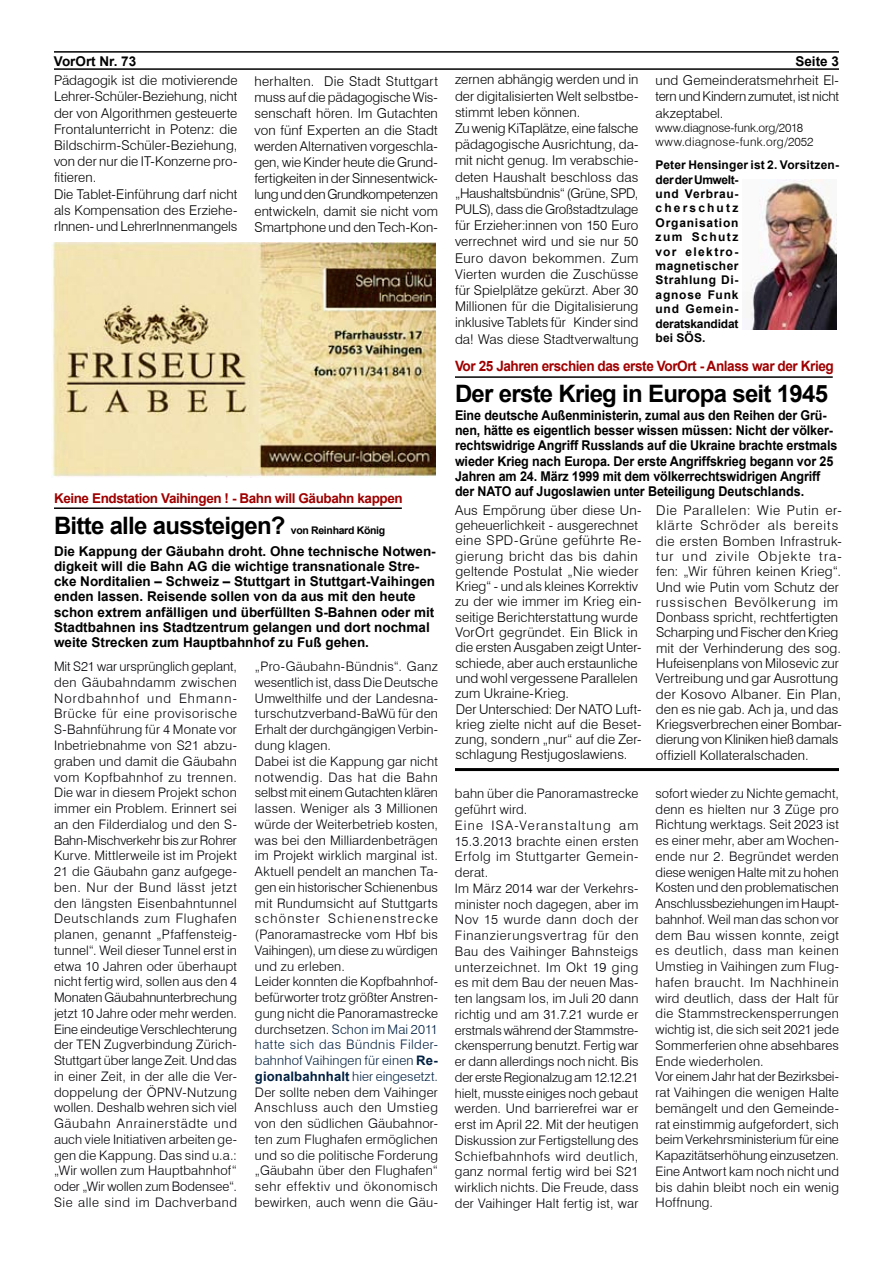
<style>
.page{position:relative;width:893px;height:1263px;background:#fff}
.page>*{position:absolute;margin:0;border:0;box-sizing:border-box;transform-origin:0 0}
.t1{font:700 24px "Arial";letter-spacing:-.03em;color:#000}
.t2{font:700 14.25px "Arial";letter-spacing:-.03em;color:#9f0000;scale:.96 1}
.t3{font:300 13.5px/16.2px "Swiss 721 BT";letter-spacing:.005em;color:#000}
.t4{font:700 13.5px/15.3px "Arial";color:#000}
.t5{font:700 13.5px/15.3px "Arial";color:#000;scale:.93 1}
.t6{font:700 13.5px "Arial";letter-spacing:-.03em;color:#9f0000}
.t7{font:300 13.2px/15.8px "Swiss 721 BT";letter-spacing:.015em;color:#010006}
.t8{font:700 12px/14.4px "Arial";letter-spacing:.045em;color:#000}
.t9{font:300 12px/14.4px "Swiss 721 BT";color:#000}
.t10{font:700 10.5px "Arial";letter-spacing:-.03em;color:#000}
.s1{color:#002041}
.s2{font-family:"Arial";font-weight:700;color:#002041}
</style>
<div class="page">
<hr style="left:54px;top:68px;width:785px;height:2px;background:#000">
<hr style="left:54px;top:51px;width:785px;height:2px;background:#000">
<img style="left:52px;top:242px;width:384px;height:236px">
<hr style="left:54px;top:507px;width:348px;height:2px;background:#000">
<img style="left:750px;top:180px;width:87px;height:150px">
<hr style="left:455px;top:768px;width:384px;height:3px;background:#000">
<hr style="left:455px;top:376px;width:378px;height:2px;background:#000">
<p class="t4" style="left:54px;top:54px;width:84px">VorOrt Nr. 73</p>
<p class="t4" style="left:795px;top:54px;width:45px">Seite 3</p>
<p class="t3" style="left:54px;top:72px;width:185px">Pädagogik ist die motivierende<br>Lehrer-Schüler-Beziehung, nicht der von Algorithmen gesteuerte<br>Frontalunterricht in Potenz: die<br>Bildschirm-Schüler-Beziehung, von der nur die IT-Konzerne pro&shy;fitieren.<br>Die Tablet-Einführung darf nicht als Kompensation des Erziehe&shy;rInnen- und LehrerInnenmangels</p>
<p class="t3" style="left:254px;top:73px;width:185px;text-align:justify">herhalten. Die Stadt Stuttgart muss auf die pädagogische Wis&shy;senschaft hören. Im Gutachten von fünf Experten an die Stadt werden Alternativen vorgeschla&shy;gen, wie Kinder heute die Grund&shy;fertigkeiten in der Sinnesentwick&shy;lung und den Grundkompetenzen entwickeln, damit sie nicht vom Smartphone und den Tech-Kon-</p>
<p class="t6" style="left:54px;top:490px;width:350px">Keine Endstation Vaihingen ! - Bahn will Gäubahn kappen</p>
<p class="t4" style="left:54px;top:544px;width:383px">Die Kappung der Gäubahn droht. Ohne technische Notwen&shy;digkeit will die Bahn AG die wichtige transnationale Stre&shy;cke Norditalien – Schweiz – Stuttgart in Stuttgart-Vaihingen enden lassen. Reisende sollen von da aus mit den heute schon extrem anfälligen und überfüllten S-Bahnen oder mit Stadtbahnen ins Stadtzentrum gelangen und dort nochmal weite Strecken zum Hauptbahnhof zu Fuß gehen.</p>
<h1 class="t1" style="left:54px;top:510px;width:233px">Bitte alle aussteigen?</h1>
<p class="t10" style="left:291px;top:524px;width:96px">von Reinhard König</p>
<p class="t7" style="left:54px;top:658px;width:185px;text-align:justify">Mit S21 war ursprünglich geplant, den Gäubahndamm zwischen Nordbahnhof und Ehmann-Brücke für eine provisorische S-Bahnführung für 4 Monate vor Inbetriebnahme von S21 abzu&shy;graben und damit die Gäubahn vom Kopfbahnhof zu trennen.<br>Die war in diesem Projekt schon immer ein Problem. Erinnert sei an den Filderdialog und den S-Bahn-Mischverkehr bis zur Rohrer Kurve. Mittlerweile ist im Projekt 21 die Gäubahn ganz aufgege&shy;ben. Nur der Bund lässt jetzt den längsten Eisenbahntunnel Deutschlands zum Flughafen planen, genannt „Pfaffensteig&shy;tunnel“. Weil dieser Tunnel erst in etwa 10 Jahren oder überhaupt nicht fertig wird, sollen aus den 4<br>Monaten Gäubahnunterbrechung jetzt 10 Jahre oder mehr werden.<br>Eine eindeutige Verschlechterung der TEN Zugverbindung Zürich-Stuttgart über lange Zeit. Und das in einer Zeit, in der alle die Ver&shy;doppelung der ÖPNV-Nutzung wollen. Deshalb wehren sich viel Gäubahn Anrainerstädte und auch viele Initiativen arbeiten ge&shy;gen die Kappung. Das sind u.a.: „Wir wollen zum Hauptbahnhof“ oder „Wir wollen zum Bodensee“.<br>Sie alle sind im Dachverband</p>
<p class="t7" style="left:255px;top:658px;width:184px">„Pro-Gäubahn-Bündnis“. Ganz wesentlich ist, dass Die Deutsche<br>Umwelthilfe und der Landesna&shy;turschutzverband-BaWü für den<br>Erhalt der durchgängigen Verbin&shy;dung klagen.<br>Dabei ist die Kappung gar nicht notwendig. Das hat die Bahn selbst mit einem Gutachten klären lassen. Weniger als 3 Millionen würde der Weiterbetrieb kosten, was bei den Milliardenbeträgen im Projekt wirklich marginal ist.<br>Aktuell pendelt an manchen Ta&shy;gen ein historischer Schienenbus mit Rundumsicht auf Stuttgarts schönster Schienenstrecke (Panoramastrecke vom Hbf bis<br>Vaihingen), um diese zu würdigen und zu erleben.<br>Leider konnten die Kopfbahnhof&shy;befürworter trotz größter Anstren&shy;gung nicht die Panoramastrecke durchsetzen. <span class="s1">Schon im Mai 2011 hatte sich das Bündnis Filder&shy;bahnhof Vaihingen für einen</span> <span class="s2">Re&shy;gionalbahnhalt</span> <span class="s1">hier eingesetzt.<br></span>Der sollte neben dem Vaihinger<br>Anschluss auch den Umstieg von den südlichen Gäubahnor&shy;ten zum Flughafen ermöglichen und so die politische Forderung „Gäubahn über den Flughafen“ sehr effektiv und ökonomisch bewirken, auch wenn die Gäu-</p>
<p class="t3" style="left:455px;top:71px;width:185px">zernen abhängig werden und in der digitalisierten Welt selbstbe&shy;stimmt leben können.<br>Zu wenig KiTaplätze, eine falsche pädagogische Ausrichtung, da&shy;mit nicht genug. Im verabschie&shy;deten Haushalt beschloss das „Haushaltsbündnis“ (Grüne, SPD,<br>PULS), dass die Großstadtzulage für Erzieher:innen von 150 Euro verrechnet wird und sie nur 50<br>Euro davon bekommen. Zum<br>Vierten wurden die Zuschüsse für Spielplätze gekürzt. Aber 30<br>Millionen für die Digitalisierung inklusive Tablets für Kinder sind da! Was diese Stadtverwaltung</p>
<p class="t3" style="left:656px;top:72px;width:185px;text-align:justify">und Gemeinderatsmehrheit El&shy;tern und Kindern zumutet, ist nicht akzeptabel.</p>
<p class="t9" style="left:656px;top:120px;width:159px">www.diagnose-funk.org/2018 www.diagnose-funk.org/2052</p>
<p class="t8" style="left:656px;top:158px;width:185px">Peter Hensinger ist 2. Vorsitzen&shy;der der Umwelt-<br>und Verbrau-<br>cherschutz<br>Organisation<br>zum Schutz<br>vor elektro-<br>magnetischer<br>Strahlung Di-<br>agnose Funk<br>und Gemein-<br>deratskandidat<br>bei SÖS.</p>
<p class="t2" style="left:455px;top:357px;width:396px">Vor 25 Jahren erschien das erste VorOrt - Anlass war der Krieg</p>
<h1 class="t1" style="left:455px;top:377px;width:375px">Der erste Krieg in Europa seit 1945</h1>
<p class="t5" style="left:455px;top:408px;width:413px">Eine deutsche Außenministerin, zumal aus den Reihen der Grü&shy;nen, hätte es eigentlich besser wissen müssen: Nicht der völker&shy;rechtswidrige Angriff Russlands auf die Ukraine brachte erstmals wieder Krieg nach Europa. Der erste Angriffskrieg begann vor 25<br>Jahren am 24. März 1999 mit dem völkerrechtswidrigen Angriff der NATO auf Jugoslawien unter Beteiligung Deutschlands.</p>
<p class="t3" style="left:455px;top:502px;width:188px;line-height:15.3px">Aus Empörung über diese Un&shy;geheuerlichkeit - ausgerechnet eine SPD-Grüne geführte Re&shy;gierung bricht das bis dahin geltende Postulat „Nie wieder<br>Krieg“ - und als kleines Korrektiv zu der wie immer im Krieg ein&shy;seitige Berichterstattung wurde<br>VorOrt gegründet. Ein Blick in die ersten Ausgaben zeigt Unter&shy;schiede, aber auch erstaunliche und wohl vergessene Parallelen zum Ukraine-Krieg.<br>Der Unterschied: Der NATO Luft&shy;krieg zielte nicht auf die Beset&shy;zung, sondern „nur“ auf die Zer&shy;schlagung Restjugoslawiens.</p>
<p class="t3" style="left:656px;top:502px;width:188px;line-height:15.3px">Die Parallelen: Wie Putin er&shy;klärte Schröder als bereits die ersten Bomben Infrastruk&shy;tur und zivile Objekte tra&shy;fen: „Wir führen keinen Krieg“.<br>Und wie Putin vom Schutz der russischen Bevölkerung im<br>Donbass spricht, rechtfertigten<br>Scharping und Fischer den Krieg mit der Verhinderung des sog.<br>Hufeisenplans von Milosevic zur<br>Vertreibung und gar Ausrottung der Kosovo Albaner. Ein Plan, den es nie gab. Ach ja, und das<br>Kriegsverbrechen einer Bombar&shy;dierung von Kliniken hieß damals offiziell Kollateralschaden.</p>
<p class="t7" style="left:455px;top:786px;width:185px">bahn über die Panoramastrecke geführt wird.<br>Eine ISA-Veranstaltung am<br>15.3.2013 brachte einen ersten<br>Erfolg im Stuttgarter Gemein&shy;derat.<br>Im März 2014 war der Verkehrs&shy;minister noch dagegen, aber im<br>Nov 15 wurde dann doch der<br>Finanzierungsvertrag für den<br>Bau des Vaihinger Bahnsteigs unterzeichnet. Im Okt 19 ging es mit dem Bau der neuen Mas&shy;ten langsam los, im Juli 20 dann richtig und am 31.7.21 wurde er erstmals während der Stammstre&shy;ckensperrung benutzt. Fertig war er dann allerdings noch nicht. Bis der erste Regionalzug am 12.12.21 hielt, musste einiges noch gebaut werden. Und barrierefrei war er erst im April 22. Mit der heutigen<br>Diskussion zur Fertigstellung des<br>Schiefbahnhofs wird deutlich, ganz normal fertig wird bei S21 wirklich nichts. Die Freude, dass der Vaihinger Halt fertig ist, war</p>
<p class="t7" style="left:655px;top:785px;width:185px">sofort wieder zu Nichte gemacht, denn es hielten nur 3 Züge pro<br>Richtung werktags. Seit 2023 ist es einer mehr, aber am Wochen&shy;ende nur 2. Begründet werden diese wenigen Halte mit zu hohen<br>Kosten und den problematischen<br>Anschlussbeziehungen im Haupt&shy;bahnhof. Weil man das schon vor dem Bau wissen konnte, zeigt es deutlich, dass man keinen<br>Umstieg in Vaihingen zum Flug&shy;hafen braucht. Im Nachhinein wird deutlich, dass der Halt für die Stammstreckensperrungen wichtig ist, die sich seit 2021 jede<br>Sommerferien ohne absehbares<br>Ende wiederholen.<br>Vor einem Jahr hat der Bezirksbei&shy;rat Vaihingen die wenigen Halte bemängelt und den Gemeinde&shy;rat einstimmig aufgefordert, sich beim Verkehrsministerium für eine<br>Kapazitätserhöhung einzusetzen.<br>Eine Antwort kam noch nicht und bis dahin bleibt noch ein wenig<br>Hoffnung.</p>
</div>
